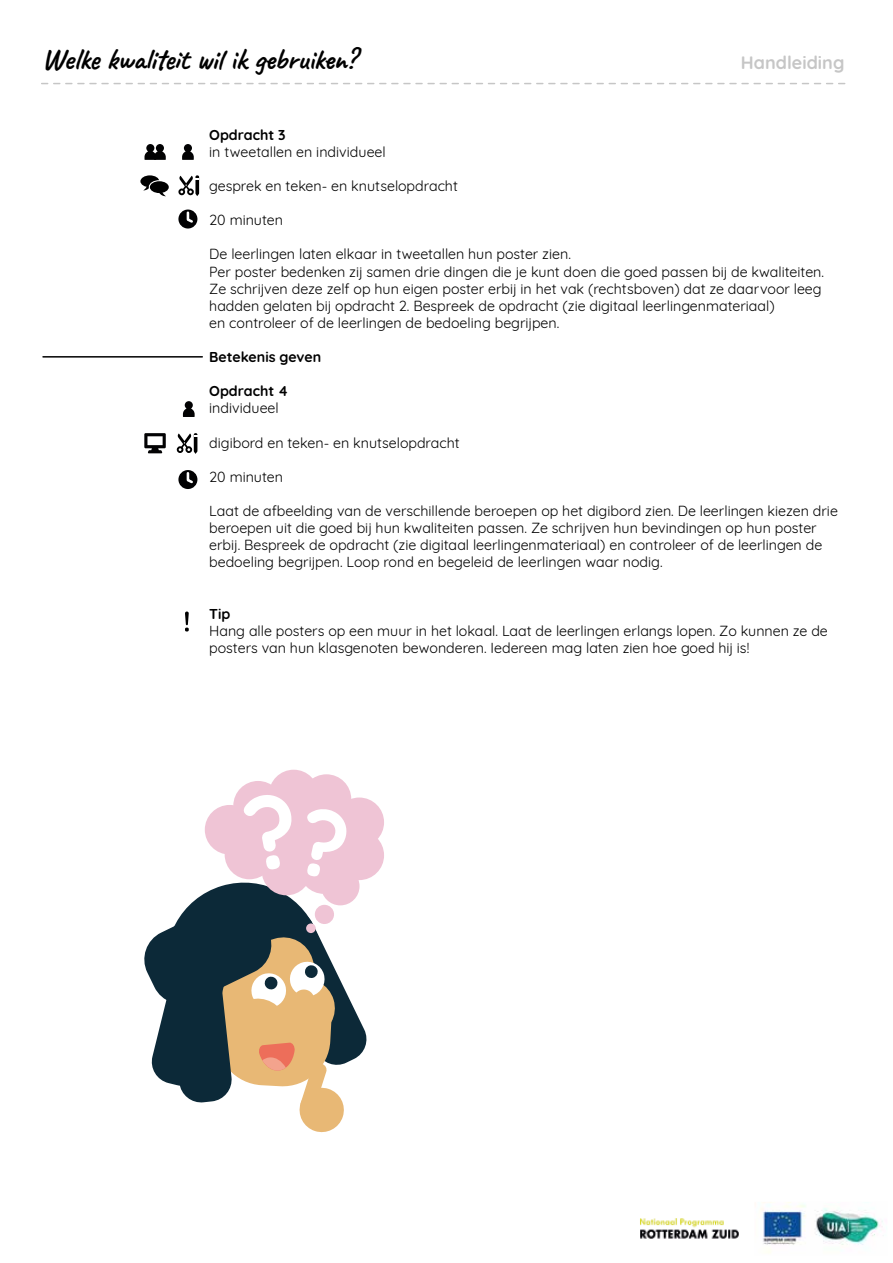
<style>
.page{position:relative;width:893px;height:1263px;background:#fff}
.page>*{position:absolute;margin:0;border:0;box-sizing:border-box;transform-origin:0 0}
.t1{font:700 30px "Caveat";letter-spacing:-.015em;color:#000}
.t2{font:700 18px "Quicksand";color:#c6c6c6}
.t3{font:14.25px/17.1px "Quicksand";color:#000}
.t4{font:700 14.25px "Quicksand";color:#000}
</style>
<div class="page">
<svg style="left:42px;top:83px;width:803px;height:1px"></svg>
<div style="left:178px;top:470px;width:19px;height:19px;background:#020203;border-radius:50%"></div>
<svg style="left:186px;top:471px;width:9px;height:13px"></svg>
<svg style="left:178px;top:210px;width:19px;height:19px"></svg>
<svg style="left:185px;top:210px;width:10px;height:15px"></svg>
<svg style="left:182px;top:144px;width:12px;height:16px"></svg>
<svg style="left:183px;top:401px;width:12px;height:16px"></svg>
<svg style="left:145px;top:144px;width:21px;height:16px"></svg>
<svg style="left:140px;top:175px;width:19px;height:12px"></svg>
<div style="left:149px;top:180px;width:21px;height:14px;border:3px solid #fff;border-radius:50%"></div>
<svg style="left:143px;top:176px;width:23px;height:20px"></svg>
<div style="left:150px;top:181px;width:19px;height:12px;background:#000;border-radius:50%"></div>
<svg style="left:178px;top:175px;width:21px;height:21px"></svg>
<svg style="left:176px;top:433px;width:21px;height:21px"></svg>
<svg style="left:144px;top:433px;width:22px;height:20px"></svg>
<svg style="left:185px;top:611px;width:4px;height:20px"></svg>
<hr style="left:43px;top:356px;width:159px;height:2px;background:#000">
<div style="left:334px;top:830px;width:50px;height:50px;background:#efc4d5;border-radius:50%"></div>
<div style="left:302px;top:774px;width:49px;height:50px;background:#efc4d5;border-radius:50%"></div>
<div style="left:334px;top:797px;width:50px;height:50px;background:#efc4d5;border-radius:50%"></div>
<div style="left:233px;top:781px;width:50px;height:49px;background:#efc4d5;border-radius:50%"></div>
<div style="left:269px;top:770px;width:49px;height:49px;background:#efc4d5;border-radius:50%"></div>
<svg style="left:144px;top:794px;width:226px;height:339px"></svg>
<img style="left:640px;top:1218px;width:99px;height:21px">
<img style="left:760px;top:1202px;width:123px;height:51px">
<h1 class="t1" style="left:42px;top:40px;width:316px">Welke kwaliteit wil ik gebruiken?</h1>
<p class="t2" style="left:741px;top:48px;width:105px">Handleiding</p>
<p class="t4" style="left:209px;top:123px;width:78px">Opdracht 3</p>
<p class="t3" style="left:209px;top:142px;width:178px">in tweetallen en individueel</p>
<p class="t3" style="left:209px;top:176px;width:250px">gesprek en teken- en knutselopdracht</p>
<p class="t3" style="left:209px;top:210px;width:75px">20 minuten</p>
<p class="t3" style="left:209px;top:244px;width:616px">De leerlingen laten elkaar in tweetallen hun poster zien.<br>Per poster bedenken zij samen drie dingen die je kunt doen die goed passen bij de kwaliteiten.<br>Ze schrijven deze zelf op hun eigen poster erbij in het vak (rechtsboven) dat ze daarvoor leeg hadden gelaten bij opdracht 2. Bespreek de opdracht (zie digitaal leerlingenmateriaal)<br>en controleer of de leerlingen de bedoeling begrijpen.</p>
<p class="t4" style="left:209px;top:345px;width:114px">Betekenis geven</p>
<p class="t4" style="left:209px;top:379px;width:81px">Opdracht 4</p>
<p class="t3" style="left:209px;top:398px;width:71px">individueel</p>
<p class="t3" style="left:209px;top:432px;width:252px">digibord en teken- en knutselopdracht</p>
<p class="t3" style="left:209px;top:467px;width:75px">20 minuten</p>
<p class="t3" style="left:209px;top:501px;width:630px">Laat de afbeelding van de verschillende beroepen op het digibord zien. De leerlingen kiezen drie beroepen uit die goed bij hun kwaliteiten passen. Ze schrijven hun bevindingen op hun poster erbij. Bespreek de opdracht (zie digitaal leerlingenmateriaal) en controleer of de leerlingen de bedoeling begrijpen. Loop rond en begeleid de leerlingen waar nodig.</p>
<p class="t4" style="left:209px;top:602px;width:23px">Tip</p>
<p class="t3" style="left:209px;top:620px;width:620px">Hang alle posters op een muur in het lokaal. Laat de leerlingen erlangs lopen. Zo kunnen ze de posters van hun klasgenoten bewonderen. Iedereen mag laten zien hoe goed hij is!</p>
</div>
